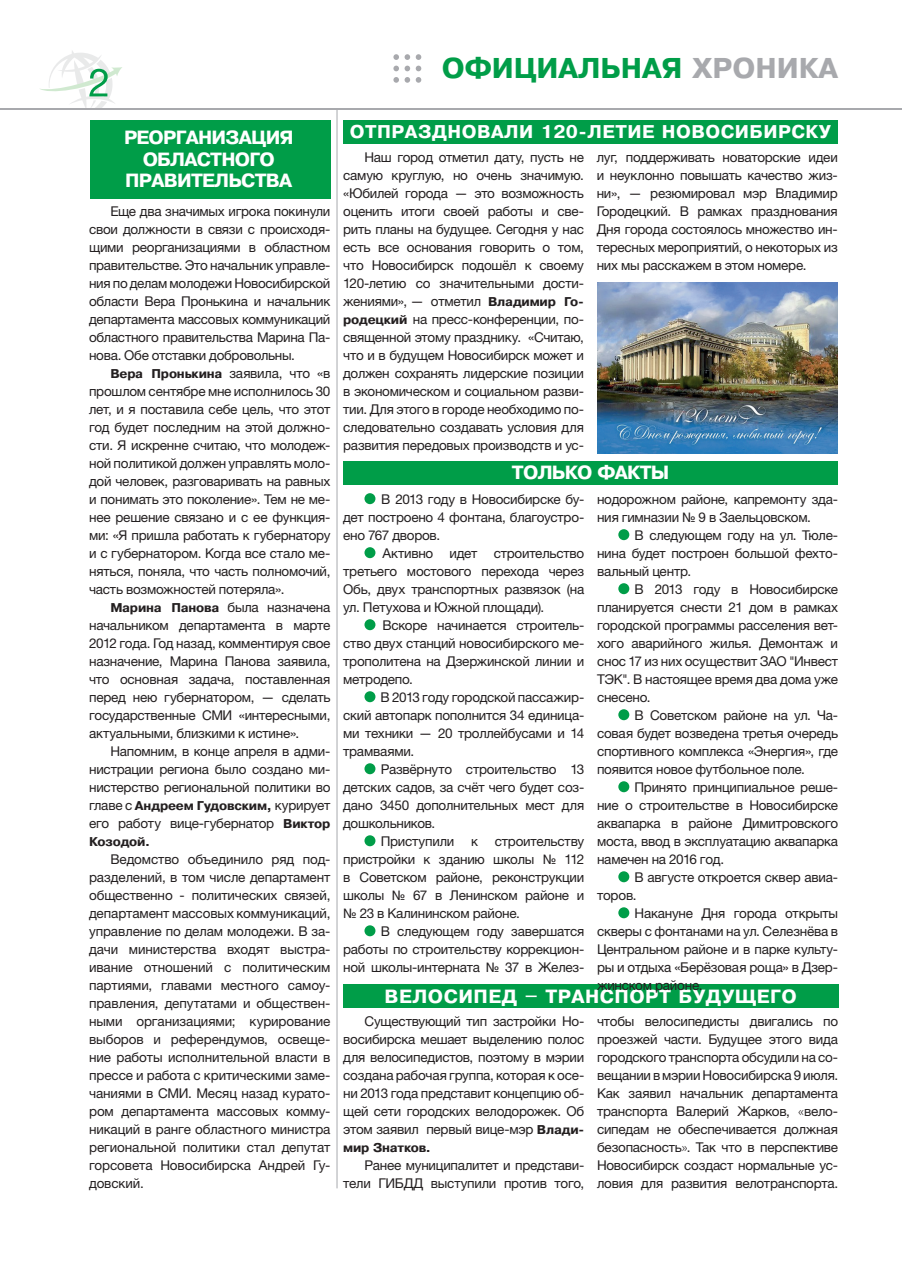
<style>
.page{position:relative;width:902px;height:1276px;background:#fff}
.page>*{position:absolute;margin:0;border:0;box-sizing:border-box;transform-origin:0 0}
.t1{font:700 27px "Pragmatica";color:#009d48}
.t2{font:700 18px/21.6px "Pragmatica";letter-spacing:-.04em;color:#fff;text-align:center}
.t3{font:700 18px "Pragmatica";letter-spacing:.03em;color:#fff}
.t4{font:700 17.4px "Pragmatica";letter-spacing:.03em;color:#fff}
.text_столбец{font:13.5px/18px "Helvetica Neue LTCYR";letter-spacing:-.02em;color:#231f20;text-align:justify}
.text_столбец-2{font:700 12px "Pragmatica";letter-spacing:-.015em;color:#231f20}
.s1{color:#a8a9ad}
.s2{font-family:"Helvetica Neue LTCYR";font-weight:400;font-size:13.5px}
.s3{font-family:"Pragmatica";font-weight:700;font-size:12px}
.s4{font-family:"Open Sans";font-weight:300}
</style>
<div class="page">
<svg style="left:40px;top:51px;width:82px;height:57px"></svg>
<hr style="left:0;top:108px;width:901px;height:1px;background:#a8a9ad">
<div style="left:343px;top:984px;width:495px;height:24px;background:#009d48"></div>
<div style="left:343px;top:461px;width:495px;height:23px;background:#009d48"></div>
<svg style="left:393px;top:54px;width:28px;height:6px"></svg>
<svg style="left:393px;top:66px;width:28px;height:5px"></svg>
<svg style="left:393px;top:77px;width:28px;height:6px"></svg>
<hr style="left:337px;top:109px;width:1px;height:1079px;background:#a8a9ad">
<div style="left:343px;top:120px;width:495px;height:24px;background:#009d48"></div>
<div style="left:90px;top:120px;width:240px;height:79px;background:#009d48"></div>
<div style="left:618px;top:529px;width:11px;height:11px;background:#009d48;border-radius:50%"></div>
<div style="left:618px;top:583px;width:11px;height:11px;background:#009d48;border-radius:50%"></div>
<div style="left:618px;top:709px;width:11px;height:11px;background:#009d48;border-radius:50%"></div>
<div style="left:618px;top:781px;width:11px;height:11px;background:#009d48;border-radius:50%"></div>
<div style="left:618px;top:871px;width:11px;height:11px;background:#009d48;border-radius:50%"></div>
<div style="left:618px;top:907px;width:11px;height:11px;background:#009d48;border-radius:50%"></div>
<div style="left:364px;top:493px;width:11px;height:11px;background:#009d48;border-radius:50%"></div>
<div style="left:364px;top:547px;width:11px;height:11px;background:#009d48;border-radius:50%"></div>
<div style="left:364px;top:619px;width:11px;height:11px;background:#009d48;border-radius:50%"></div>
<div style="left:364px;top:691px;width:11px;height:11px;background:#009d48;border-radius:50%"></div>
<div style="left:364px;top:763px;width:11px;height:11px;background:#009d48;border-radius:50%"></div>
<div style="left:364px;top:835px;width:11px;height:11px;background:#009d48;border-radius:50%"></div>
<div style="left:364px;top:925px;width:11px;height:11px;background:#009d48;border-radius:50%"></div>
<img style="left:597px;top:283px;width:240px;height:170px">
<p class="t1" style="left:441px;top:53px;width:398px">ОФИЦИАЛЬНАЯ <span class="s1">ХРОНИКА</span></p>
<p class="t2" style="left:124px;top:127px;width:171px">РЕОРГАНИЗАЦИЯ<br>ОБЛАСТНОГО<br>ПРАВИТЕЛЬСТВА</p>
<p class="text_столбец" style="left:89px;top:202px;width:243px;text-indent:21px">Еще два значимых игрока покинули свои должности в связи с происходя&shy;щими реорганизациями в областном правительстве. Это начальник управле&shy;ния по делам молодежи Новосибирской области Вера Пронькина и начальник департамента массовых коммуникаций областного правительства Марина Па&shy;нова. Обе отставки добровольны.</p>
<p class="text_столбец-2" style="left:110px;top:367px;width:221px">Вера Пронькина <span class="s2">заявила, что «в</span></p>
<p class="text_столбец" style="left:89px;top:382px;width:243px">прошлом сентябре мне исполнилось 30 лет, и я поставила себе цель, что этот год будет последним на этой должно&shy;сти. Я искренне считаю, что молодеж&shy;ной политикой должен управлять моло&shy;дой человек, разговаривать на равных и понимать это поколение». Тем не ме&shy;нее решение связано и с ее функция&shy;ми: «Я пришла работать к губернатору и с губернатором. Когда все стало ме&shy;няться, поняла, что часть полномочий, часть возможностей потеряла».</p>
<p class="text_столбец" style="left:89px;top:598px;width:243px;text-indent:21px"><span class="s3">Марина Панова</span> была назначена начальником департамента в марте 2012 года. Год назад, комментируя свое назначение, Марина Панова заявила, что основная задача, поставленная перед нею губернатором, — сделать государственные СМИ «интересными, актуальными, близкими к истине».</p>
<p class="text_столбец" style="left:89px;top:742px;width:243px;text-indent:21px">Напомним, в конце апреля в адми&shy;нистрации региона было создано ми&shy;нистерство региональной политики во</p>
<p class="text_столбец-2" style="left:89px;top:799px;width:243px"><span class="s2">главе с</span> Андреем Гудовским, <span class="s2">курирует</span></p>
<p class="text_столбец" style="left:89px;top:814px;width:243px">его работу вице-губернатор <span class="s3">Виктор</span></p>
<p class="text_столбец-2" style="left:89px;top:835px;width:62px">Козодой.</p>
<p class="text_столбец" style="left:89px;top:850px;width:243px;text-indent:21px">Ведомство объединило ряд под&shy;разделений, в том числе департамент общественно - политических связей, департамент массовых коммуникаций, управление по делам молодежи. В за&shy;дачи министерства входят выстра&shy;ивание отношений с политическим партиями, главами местного самоу&shy;правления, депутатами и обществен&shy;ными организациями; курирование выборов и референдумов, освеще&shy;ние работы исполнительной власти в прессе и работа с критическими заме&shy;чаниями в СМИ. Месяц назад курато&shy;ром департамента массовых комму&shy;никаций в ранге областного министра региональной политики стал депутат горсовета Новосибирска Андрей Гу&shy;довский.</p>
<p class="t4" style="left:350px;top:122px;width:482px">ОТПРАЗДНОВАЛИ 120-ЛЕТИЕ НОВОСИБИРСКУ</p>
<p class="text_столбец" style="left:343px;top:148px;width:242px;text-indent:21px">Наш город отметил дату, пусть не самую круглую, но очень значимую. «Юбилей города — это возможность оценить итоги своей работы и све&shy;рить планы на будущее. Сегодня у нас есть все основания говорить о том, что Новосибирск подошёл к своему 120-летию со значительными дости&shy;жениями», — отметил <span class="s3">Владимир Го&shy;родецкий</span> на пресс-конференции, по&shy;священной этому празднику. «Считаю, что и в будущем Новосибирск может и должен сохранять лидерские позиции в экономическом и социальном разви&shy;тии. Для этого в городе необходимо по&shy;следовательно создавать условия для развития передовых производств и ус-</p>
<p class="text_столбец" style="left:596px;top:148px;width:242px">луг, поддерживать новаторские идеи и неуклонно повышать качество жиз&shy;ни», — резюмировал мэр Владимир Городецкий. В рамках празднования Дня города состоялось множество ин&shy;тересных мероприятий, о некоторых из них мы расскажем в этом номере.</p>
<p class="t2" style="left:512px;top:462px;width:159px">ТОЛЬКО ФАКТЫ</p>
<p class="text_столбец" style="left:597px;top:490px;width:242px">нодорожном районе, капремонту зда&shy;ния гимназии № 9 в Заельцовском.</p>
<p class="text_столбец" style="left:597px;top:526px;width:242px;text-indent:38px">В следующем году на ул. Тюле&shy;нина будет построен большой фехто&shy;вальный центр.</p>
<p class="text_столбец" style="left:597px;top:580px;width:242px;text-indent:38px">В 2013 году в Новосибирске планируется снести 21 дом в рамках городской программы расселения вет&shy;хого аварийного жилья. Демонтаж и снос 17 из них осуществит ЗАО "Инвест ТЭК". В настоящее время два дома уже снесено.</p>
<p class="text_столбец" style="left:597px;top:706px;width:242px;text-indent:38px">В Советском районе на ул. Ча&shy;совая будет возведена третья очередь спортивного комплекса «Энергия», где появится новое футбольное поле.</p>
<p class="text_столбец" style="left:597px;top:778px;width:242px;text-indent:38px">Принято принципиальное реше&shy;ние о строительстве в Новосибирске аквапарка в районе Димитровского моста, ввод в эксплуатацию аквапарка намечен на 2016 год.</p>
<p class="text_столбец" style="left:597px;top:868px;width:242px;text-indent:38px">В августе откроется сквер авиа&shy;торов.</p>
<p class="text_столбец" style="left:597px;top:904px;width:242px;text-indent:38px">Накануне Дня города открыты скверы с фонтанами на ул. Селезнёва в Центральном районе и в парке культу&shy;ры и отдыха «Берёзовая роща» в Дзер&shy;жинском районе.</p>
<p class="text_столбец" style="left:343px;top:490px;width:242px;text-indent:38px">В 2013 году в Новосибирске бу&shy;дет построено 4 фонтана, благоустро&shy;ено 767 дворов.</p>
<p class="text_столбец" style="left:343px;top:544px;width:242px;text-indent:39px">Активно идет строительство третьего мостового перехода через Обь, двух транспортных развязок (на ул. Петухова и Южной площади).</p>
<p class="text_столбец" style="left:343px;top:616px;width:242px;text-indent:39px">Вскоре начинается строитель&shy;ство двух станций новосибирского ме&shy;трополитена на Дзержинской линии и метродепо.</p>
<p class="text_столбец" style="left:343px;top:688px;width:242px;text-indent:37px">В 2013 году городской пассажир&shy;ский автопарк пополнится 34 единица&shy;ми техники — 20 троллейбусами и 14 трамваями.</p>
<p class="text_столбец" style="left:343px;top:760px;width:242px;text-align:right">Развёрнуто строительство 13 детских садов, за счёт чего будет соз-</p>
<p class="text_столбец" style="left:343px;top:796px;width:242px">дано 3450 дополнительных мест для дошкольников.</p>
<p class="text_столбец" style="left:343px;top:832px;width:242px;text-indent:38px">Приступили к строительству пристройки к зданию школы № 112 в Советском районе, реконструкции школы № 67 в Ленинском районе и № 23 в Калининском районе.</p>
<p class="text_столбец" style="left:343px;top:922px;width:242px;text-indent:38px">В следующем году завершатся работы по строительству коррекцион&shy;ной школы-интерната № 37 в Желез-</p>
<p class="t3" style="left:384px;top:986px;width:414px">ВЕЛОСИПЕД – ТРАНСПОРТ БУДУЩЕГО</p>
<p class="text_столбец" style="left:343px;top:1012px;width:242px;text-indent:21px">Существующий тип застройки Но&shy;восибирска мешает выделению полос для велосипедистов, поэтому в мэрии создана рабочая группа, которая к осе&shy;ни 2013 года представит концепцию об&shy;щей сети городских велодорожек. Об этом заявил первый вице-мэр <span class="s3">Влади-</span></p>
<p class="text_столбец-2" style="left:343px;top:1141px;width:89px">мир Знатков.</p>
<p class="text_столбец" style="left:343px;top:1156px;width:242px;text-align:right">Ранее муниципалитет и представи&shy;тели ГИБДД выступили против того,</p>
<p class="text_столбец" style="left:597px;top:1012px;width:242px">чтобы велосипедисты двигались по проезжей части. Будущее этого вида городского транспорта обсудили на со&shy;вещании в мэрии Новосибирска 9 июля.<br>Как заявил начальник департамента транспорта Валерий Жарков, <span class="s4">«</span>вело&shy;сипедам не обеспечивается должная безопасность<span class="s4">»</span>. Так что в перспективе Новосибирск создаст нормальные ус&shy;ловия для развития велотранспорта.</p>
</div>
